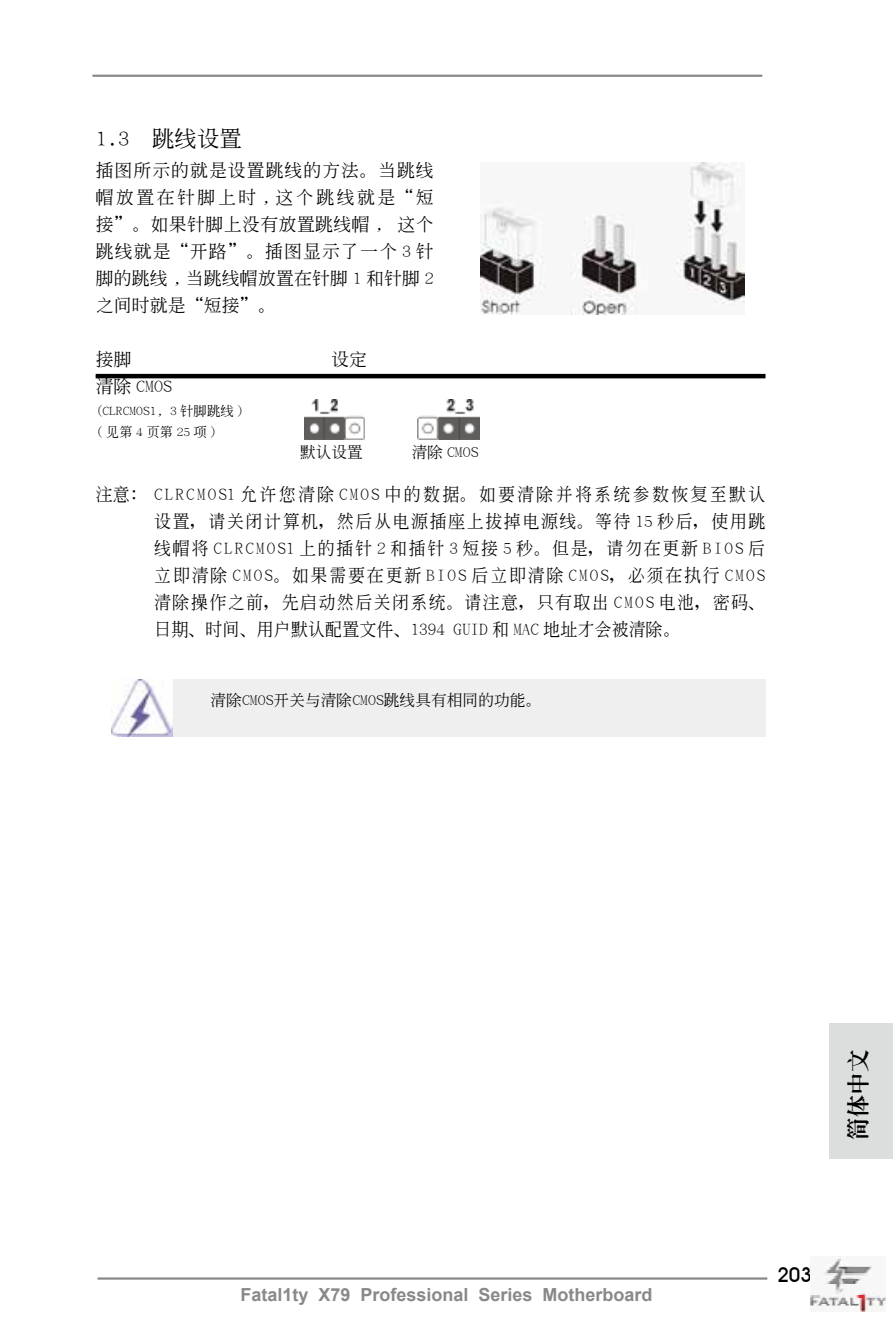
<style>
.page{position:relative;width:893px;height:1340px;background:#fff}
.page>*{position:absolute;margin:0;border:0;box-sizing:border-box;transform-origin:0 0}
.t1{font:500 22.5px "S Inn Ming";color:#000}
.t2{font:800 22.5px "S Inn Ming";color:#000}
.t3{font:500 20.25px "Avant Garde IT Cby BT";color:#000}
.t4{font:500 18px/27px "S Inn Ming";color:#000;text-align:justify;scale:.95 1}
.t5{font:500 18px/27px "S Inn Ming";color:#000;text-align:justify}
.t6{font:700 18px "Arial";color:#898989}
.t7{font:500 15.75px "S Inn Ming";color:#000}
.t8{font:500 13.5px/20.2px "S Inn Ming";color:#000}
</style>
<div class="page">
<hr style="left:92px;top:75px;width:670px;height:2px;background:#898989">
<hr style="left:98px;top:1277px;width:669px;height:2px;background:#898989">
<div style="left:829px;top:1022px;width:64px;height:136px;background:#dcdddd"></div>
<img style="left:810px;top:1256px;width:75px;height:55px">
<hr style="left:96px;top:374px;width:669px;height:4px;background:#000">
<img style="left:481px;top:162px;width:264px;height:152px">
<img style="left:418px;top:399px;width:61px;height:40px">
<img style="left:305px;top:399px;width:60px;height:40px">
<div style="left:172px;top:679px;width:593px;height:57px;background:#efefef"></div>
<img style="left:111px;top:679px;width:61px;height:57px">
<p class="t1" style="left:96px;top:127px;width:148px">1.3 跳線設置</p>
<p class="t5" style="left:96px;top:157px;width:340px">插圖所示的就是設置跳線的方法。當跳線帽放置在針腳上時 , 這個跳線就是“短接”。如果針腳上沒有放置跳線帽 , 這個跳線就是“開路”。插圖顯示了一個 3 針腳的跳線 , 當跳線帽放置在針腳 1 和針腳 2之間時就是“短接”。</p>
<p class="t5" style="left:96px;top:346px;width:37px">接腳</p>
<p class="t5" style="left:331px;top:346px;width:37px">設定</p>
<p class="t5" style="left:96px;top:373px;width:78px">清除 CMOS</p>
<p class="t8" style="left:96px;top:401px;width:150px">(CLRCMOS1, 3 針腳跳線 ) (見第4頁第25項)</p>
<p class="t7" style="left:300px;top:444px;width:64px">默認設置</p>
<p class="t7" style="left:412px;top:443px;width:68px">清除 CMOS</p>
<p class="t4" style="left:154px;top:481px;width:645px;text-indent:-59px">注意： CLRCMOS1 允許您清除 CMOS 中的數据。如要清除并將系統參數恢复至默認設置，請關閉計算机，然后從電源插座上拔掉電源線。等待 15 秒后，使用跳線帽將 CLRCMOS1 上的插針 2 和插針 3 短接 5 秒。但是，請勿在更新 BIOS 后立即清除 CMOS。如果需要在更新 BIOS 后立即清除 CMOS，必須在執行 CMOS清除操作之前，先啟動然后關閉系統。請注意，只有取出 CMOS 電池，密碼、日期、時間、用戶默認配置文件、1394 GUID 和 MAC 地址才會被清除。</p>
<p class="t7" style="left:211px;top:691px;width:332px">清除CMOS開關与清除CMOS跳線具有相同的功能。</p>
<p class="t6" style="left:240px;top:1282px;width:414px">Fatal1ty X79 Professional Series Motherboard</p>
<p class="t2" style="left:846px;top:1139px;width:92px;rotate:-90deg">簡體中文</p>
<p class="t3" style="left:777px;top:1262px;width:36px">203</p>
</div>
